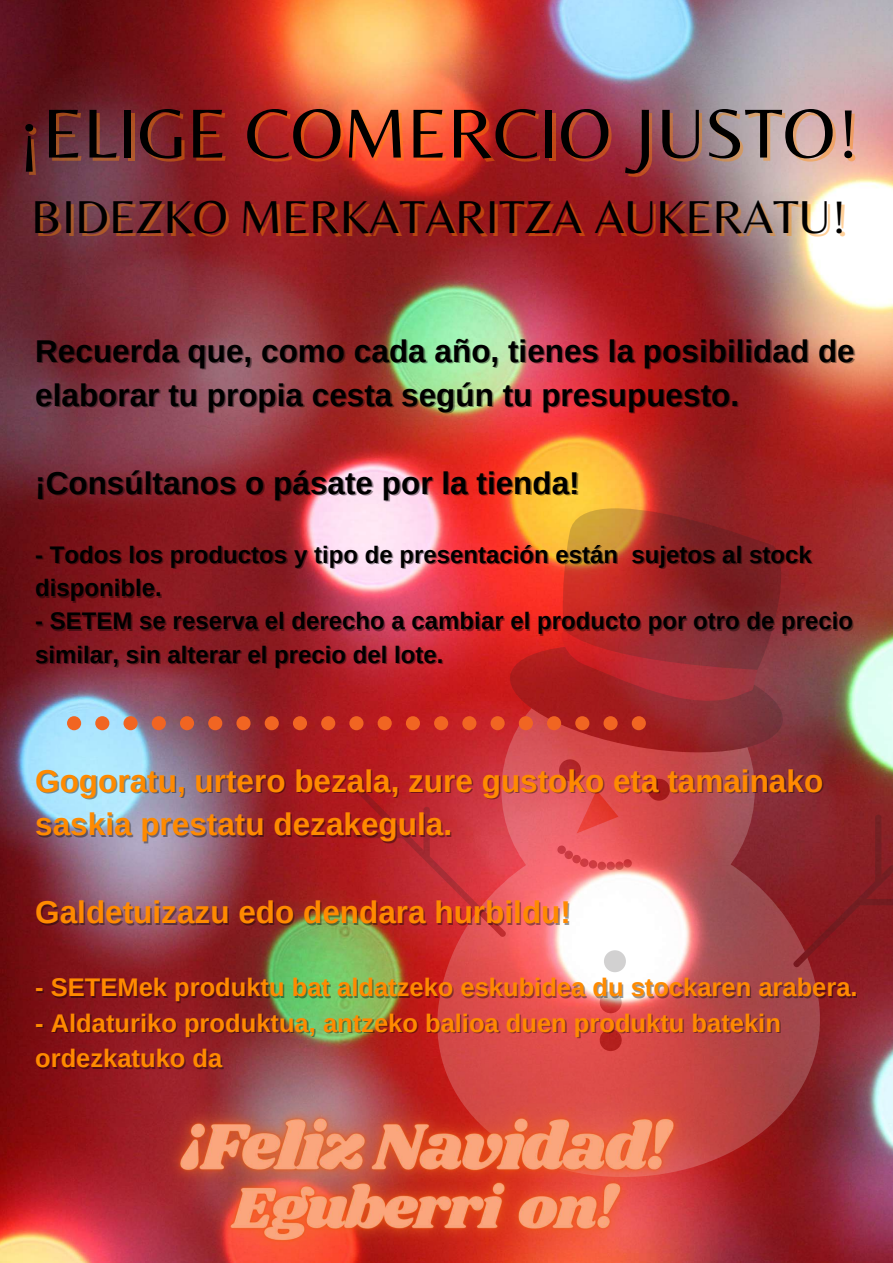
<style>
.page{position:relative;width:893px;height:1263px;background:#fff}
.page>*{position:absolute;margin:0;border:0;box-sizing:border-box;transform-origin:0 0}
.t1{font:72px "Belleza";color:#000}
.t2{font:48px "Belleza";color:#000}
.t3{font:700 31.5px/43.9px "Arimo";color:#000}
.t4{font:700 31.5px/43.9px "Arimo";color:#ff8a00}
.t5{font:700 25.5px/35.5px "Arimo";color:#ff8a00}
.t6{font:700 24px/33.2px "Arimo";color:#000}
.s1{color:rgb(0 0 0/.4)}
</style>
<div class="page">
<img style="left:0;top:0;width:893px;height:1263px">
<svg style="left:501px;top:663px;width:254px;height:254px;background:#cd5256"></svg>
<svg style="left:427px;top:832px;width:404px;height:345px"></svg>
<svg style="left:559px;top:508px;width:237px;height:203px;background:#a23828"></svg>
<svg style="left:577px;top:790px;width:41px;height:43px;background:#e64b49"></svg>
<div style="left:648px;top:779px;width:22px;height:22px;background:#a71b1b;border-radius:50%"></div>
<div style="left:559px;top:759px;width:22px;height:22px;background:#b1272d;border-radius:50%"></div>
<div style="left:623px;top:859px;width:9px;height:8px;background:#cd363a;border-radius:50%"></div>
<svg style="left:615px;top:861px;width:8px;height:9px"></svg>
<svg style="left:606px;top:862px;width:9px;height:8px"></svg>
<svg style="left:597px;top:861px;width:9px;height:9px"></svg>
<div style="left:589px;top:860px;width:8px;height:8px;background:#ce3d41;border-radius:50%"></div>
<div style="left:580px;top:858px;width:8px;height:9px;background:#ce3b42;border-radius:50%"></div>
<div style="left:564px;top:851px;width:9px;height:8px;background:#ca3a43;border-radius:50%"></div>
<div style="left:572px;top:855px;width:9px;height:8px;background:#ce3a41;border-radius:50%"></div>
<svg style="left:557px;top:845px;width:9px;height:9px"></svg>
<svg style="left:350px;top:779px;width:158px;height:160px;background:#c23033"></svg>
<svg style="left:791px;top:814px;width:102px;height:155px;background:#881e24"></svg>
<div style="left:604px;top:950px;width:22px;height:22px;background:#d2d1d1;border-radius:50%"></div>
<svg style="left:600px;top:991px;width:21px;height:22px"></svg>
<img style="left:108px;top:1029px;width:637px;height:234px">
<svg style="left:67px;top:625px;width:720px;height:135px;background:#a8343b"></svg>
<h1 class="t1" style="left:18px;top:91px;width:842px">¡ELIGE COMERCIO JUSTO!</h1>
<h2 class="t2" style="left:31px;top:188px;width:817px">BIDEZKO MERKATARITZA AUKERATU!</h2>
<h3 class="t3" style="left:35px;top:329px;width:821px">Recuerda que, como cada año, tienes la posibilidad de elaborar tu propia cesta según tu presupuesto.</h3>
<h3 class="t3" style="left:35px;top:461px;width:546px">¡Consúltanos o pásate por la tienda!</h3>
<p class="t6" style="left:35px;top:538px;width:778px"><span class="s1">-</span> Todos los productos y tipo de presentación están sujetos al stock disponible.</p>
<p class="t6" style="left:35px;top:604px;width:819px"><span class="s1">-</span> SETEM se reserva el derecho a cambiar el producto por otro de precio similar, sin alterar el precio del lote.</p>
<h3 class="t4" style="left:35px;top:759px;width:789px">Gogoratu, urtero bezala, zure gustoko eta tamainako saskia prestatu dezakegula.</h3>
<h3 class="t4" style="left:35px;top:890px;width:537px">Galdetuizazu edo dendara hurbildu!</h3>
<p class="t5" style="left:35px;top:970px;width:824px">- SETEMek produktu bat aldatzeko eskubidea du stockaren arabera.</p>
<p class="t5" style="left:35px;top:1005px;width:747px">- Aldaturiko produktua, antzeko balioa duen produktu batekin ordezkatuko da</p>
</div>
